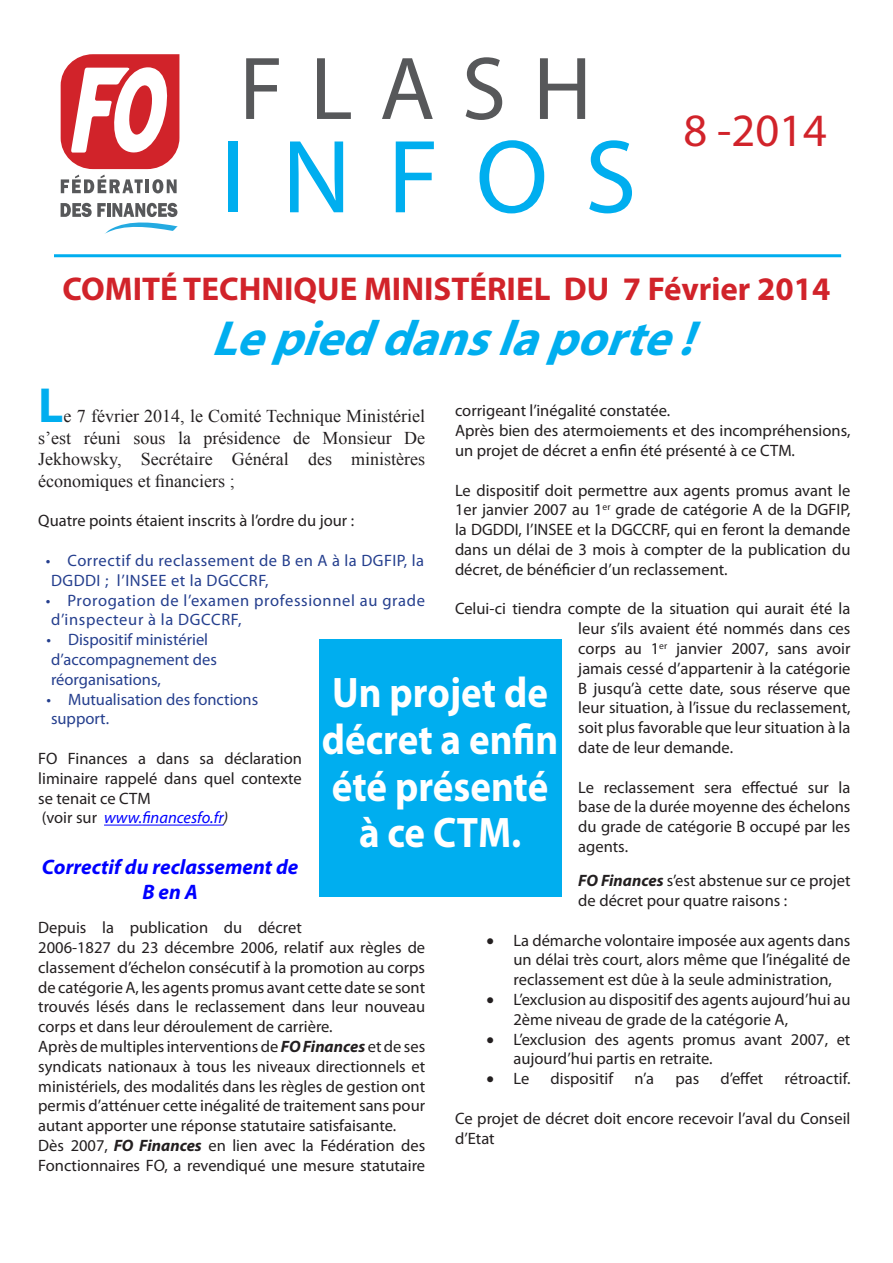
<style>
.page{position:relative;width:893px;height:1263px;background:#fff}
.page>*{position:absolute;margin:0;border:0;box-sizing:border-box;transform-origin:0 0}
.t1{font:105px "Myriad Pro";letter-spacing:.35em;color:#00aeef}
.t2{font:90px "Myriad Pro";letter-spacing:.3em;color:#57585a}
.t3{font:italic 700 49.5px "Myriad Pro";color:#00aeef}
.t4{font:700 49.5px "Myriad Pro";color:#00aeef}
.t5{font:46.5px "Myriad Pro";color:#d1232a}
.t6{font:700 42.9px/46.8px "Myriad Pro";color:#fff;text-align:center;scale:.91 1}
.t7{font:700 33px "Myriad Pro";color:#d1232a}
.Sans_interligne{font:italic 700 21px/25.2px "Myriad Pro";color:#00f;text-align:center}
.t8{font:18px/21.6px "Times New Roman";color:#231f20;text-align:justify}
.Sans_interligne-2{font:16.5px/19.8px "Myriad Pro";color:#231f20}
.Sans_interligne-3{font:16.5px/19.8px "Myriad Pro";letter-spacing:.025em;color:#253f8e}
.Sans_interligne-4{font:16.5px/19.8px "Myriad Pro";color:#253f8e}
.Sans_interligne-5{font:italic 16.5px "Myriad Pro";color:#00f}
.s1{font-weight:700;font-style:italic}
.s2{font-style:normal;color:#231f20}
.s3{color:#231f20}
</style>
<div class="page">
<hr style="left:104px;top:825px;width:120px;height:1px;background:#00f">
<div style="left:319px;top:639px;width:242px;height:258px;background:#00aeef"></div>
<hr style="left:54px;top:254px;width:787px;height:3px;background:#00aeef">
<svg style="left:61px;top:54px;width:118px;height:115px"></svg>
<svg style="left:61px;top:175px;width:82px;height:18px"></svg>
<hr style="left:146px;top:179px;width:3px;height:14px;background:#57585a">
<svg style="left:152px;top:179px;width:25px;height:14px"></svg>
<svg style="left:61px;top:203px;width:117px;height:31px"></svg>
<p class="t2" style="left:239px;top:33px;width:354px">FLASH</p>
<p class="t1" style="left:220px;top:112px;width:418px">INFOS</p>
<p class="t5" style="left:683px;top:101px;width:145px">8 -2014</p>
<p class="t7" style="left:63px;top:267px;width:769px">COMITÉ TECHNIQUE MINISTÉRIEL DU 7 Février 2014</p>
<p class="t3" style="left:211px;top:306px;width:505px">Lepieddanslaporte!</p>
<p class="t4" style="left:38px;top:373px;width:27px">L</p>
<p class="Sans_interligne-2" style="left:455px;top:401px;width:217px">corrigeant l’inégalité constatée.</p>
<p class="Sans_interligne-2" style="left:455px;top:420px;width:397px">Après bien des atermoiements et des incompréhensions, un projet de décret a enfin été présenté à ce CTM.</p>
<p class="Sans_interligne-2" style="left:455px;top:480px;width:397px;text-align:justify">Le dispositif doit permettre aux agents promus avant le 1er janvier 2007 au 1<sup>er</sup> grade de catégorie A de la DGFIP, la DGDDI, l’INSEE et la DGCCRF, qui en feront la demande dans un délai de 3 mois à compter de la publication du décret, de bénéficier d’un reclassement.</p>
<p class="Sans_interligne-2" style="left:578px;top:599px;width:274px;text-align:justify;text-indent:-123px">Celui-ci tiendra compte de la situation qui aurait été la leur s’ils avaient été nommés dans ces corps au 1<sup>er</sup> janvier 2007, sans avoir jamais cessé d’appartenir à la catégorie B jusqu’à cette date, sous réserve que leur situation, à l’issue du reclassement, soit plus favorable que leur situation à la date de leur demande.</p>
<p class="Sans_interligne-2" style="left:578px;top:777px;width:274px;text-align:justify">Le reclassement sera effectué sur la base de la durée moyenne des échelons du grade de catégorie B occupé par les agents.</p>
<p class="Sans_interligne-2" style="left:578px;top:870px;width:274px"><span class="s1">FO Finances</span> s’est abstenue sur ce projet de décret pour quatre raisons :</p>
<p class="Sans_interligne-2" style="left:513px;top:930px;width:338px;text-align:justify;text-indent:-27px">• La démarche volontaire imposée aux agents dans un délai très court, alors même que l’inégalité de reclassement est dûe à la seule administration,</p>
<p class="Sans_interligne-2" style="left:513px;top:989px;width:338px;text-indent:-27px">• L’exclusion au dispositif des agents aujourd’hui au<br>2ème niveau de grade de la catégorie A,</p>
<p class="Sans_interligne-2" style="left:513px;top:1029px;width:338px;text-indent:-27px">• L’exclusion des agents promus avant 2007, et aujourd’hui partis en retraite.</p>
<p class="Sans_interligne-2" style="left:486px;top:1068px;width:44px">• Le</p>
<p class="Sans_interligne-2" style="left:551px;top:1068px;width:64px">dispositif</p>
<p class="Sans_interligne-2" style="left:634px;top:1068px;width:21px">n’a</p>
<p class="Sans_interligne-2" style="left:675px;top:1068px;width:25px">pas</p>
<p class="Sans_interligne-2" style="left:720px;top:1068px;width:44px">d’effet</p>
<p class="Sans_interligne-2" style="left:785px;top:1068px;width:67px">rétroactif.</p>
<p class="Sans_interligne-2" style="left:455px;top:1108px;width:397px">Ce projet de décret doit encore recevoir l’aval du Conseil d’Etat</p>
<p class="t8" style="left:38px;top:405px;width:388px;text-indent:25px">e 7 février 2014, le Comité Technique Ministériel s’est réuni sous la présidence de Monsieur De Jekhowsky, Secrétaire Général des ministères économiques et financiers ;</p>
<p class="Sans_interligne-2" style="left:38px;top:511px;width:317px">Quatre points étaient inscrits à l’ordre du jour :</p>
<p class="Sans_interligne-3" style="left:51px;top:550px;width:375px;text-indent:-5px">• Correctif du reclassement de B en A à la DGFIP, la<br>DGDDI ; l’INSEE et la DGCCRF,</p>
<p class="Sans_interligne-3" style="left:51px;top:590px;width:376px;text-indent:-5px">• Prorogation de l’examen professionnel au grade d’inspecteur à la DGCCRF,</p>
<p class="Sans_interligne-4" style="left:46px;top:629px;width:172px">• Dispositif ministériel d’accompagnement des réorganisations,</p>
<p class="Sans_interligne-4" style="left:46px;top:689px;width:213px">• Mutualisation des fonctions support.</p>
<p class="Sans_interligne-2" style="left:38px;top:748px;width:265px;text-align:justify">FO Finances a dans sa déclaration liminaire rappelé dans quel contexte se tenait ce CTM</p>
<p class="Sans_interligne-5" style="left:42px;top:808px;width:188px"><span class="s2">(voir sur</span> www.financesfo.fr<span class="s3">)</span></p>
<p class="Sans_interligne" style="left:42px;top:853px;width:258px">Correctif du reclassement de<br>B en A</p>
<p class="Sans_interligne-2" style="left:38px;top:917px;width:388px">Depuis la publication du décret<br>2006-1827 du 23 décembre 2006, relatif aux règles de classement d’échelon consécutif à la promotion au corps de catégorie A, les agents promus avant cette date se sont trouvés lésés dans le reclassement dans leur nouveau corps et dans leur déroulement de carrière.</p>
<p class="Sans_interligne-2" style="left:38px;top:1036px;width:388px;text-align:justify">Après de multiples interventions de <span class="s1">FO Finances</span> et de ses syndicats nationaux à tous les niveaux directionnels et ministériels, des modalités dans les règles de gestion ont permis d’atténuer cette inégalité de traitement sans pour autant apporter une réponse statutaire satisfaisante.</p>
<p class="Sans_interligne-2" style="left:38px;top:1135px;width:388px">Dès 2007, <span class="s1">FO Finances</span> en lien avec la Fédération des<br>Fonctionnaires FO, a revendiqué une mesure statutaire</p>
<p class="t6" style="left:322px;top:668px;width:261px">Un projet de décret a enfin été présenté à ce CTM.</p>
</div>
